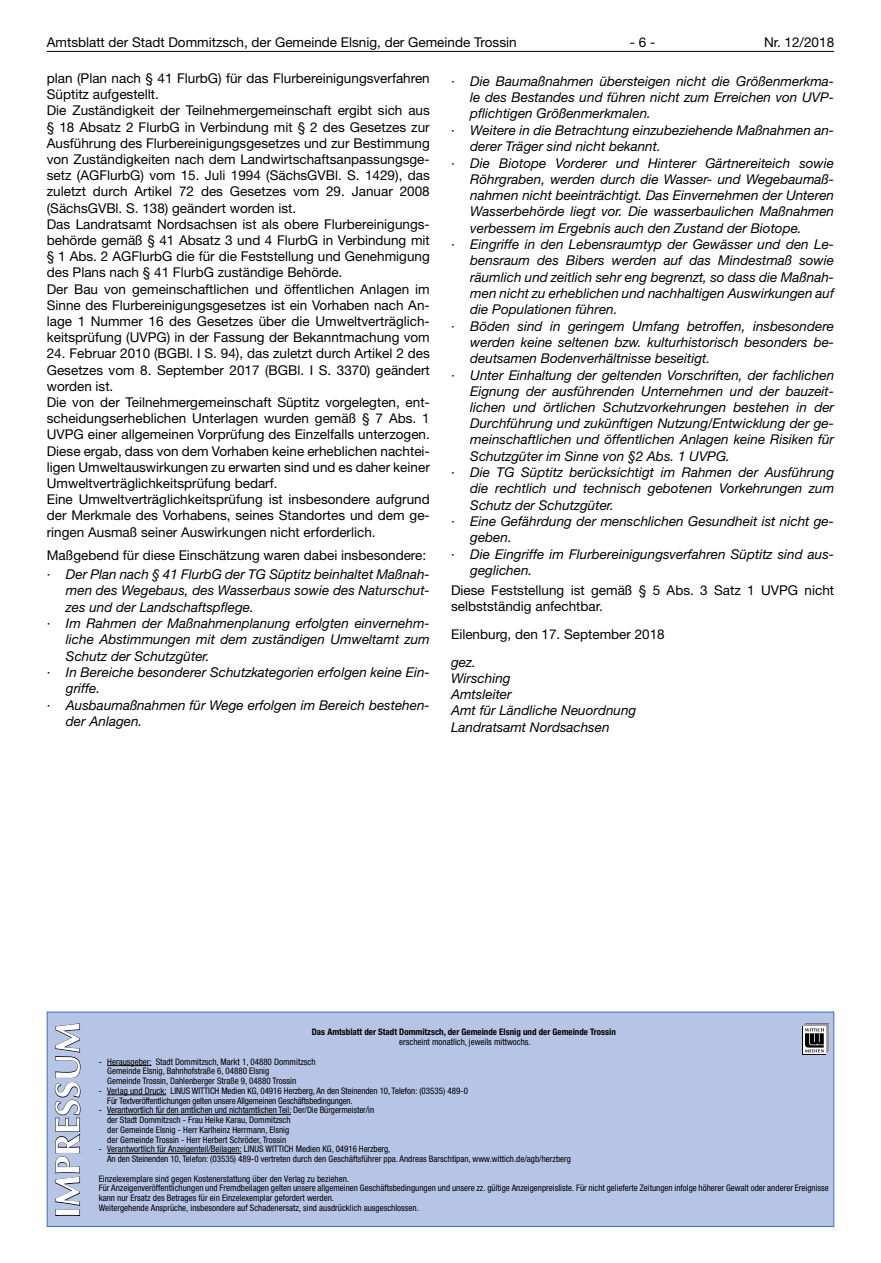
<style>
.page{position:relative;width:881px;height:1263px;background:#fff}
.page>*{position:absolute;margin:0;border:0;box-sizing:border-box;transform-origin:0 0}
.t1{font:700 34.5px "Optima LT";letter-spacing:.015em;color:#fff}
.t2{font:italic 13.5px/16.2px "Helvetica Neue LT";color:#000}
.t3{font:13.5px/16.2px "Helvetica Neue LT";color:#000}
.t4{font:condensed 9px/9.8px "Helvetica Neue LT";color:#000}
.t5{font:condensed 9px/9.8px "Helvetica Neue LT";letter-spacing:-.02em;color:#000}
.t6{font:700 condensed 9px "Helvetica Neue LT";color:#000}
.s1{font-style:italic}
.s2{font-style:normal}
</style>
<div class="page">
<hr style="left:47px;top:51px;width:786px;height:1px;background:#000">
<div style="left:47px;top:1012px;width:786px;height:215px;background:#b6c4e5;border:1px solid #3a71b8"></div>
<hr style="left:107px;top:1065px;width:44px;height:1px;background:#000">
<hr style="left:107px;top:1094px;width:59px;height:1px;background:#000">
<hr style="left:107px;top:1114px;width:184px;height:1px;background:#000">
<hr style="left:107px;top:1153px;width:134px;height:1px;background:#000">
<svg style="left:54px;top:1023px;width:27px;height:193px"></svg>
<div style="left:802px;top:1026px;width:23px;height:28px;background:#000"></div>
<svg style="left:803px;top:1053px;width:22px;height:1px"></svg>
<svg style="left:803px;top:1023px;width:25px;height:30px"></svg>
<p class="t3" style="left:47px;top:34px;width:471px">Amtsblatt der Stadt Dommitzsch, der Gemeinde Elsnig, der Gemeinde Trossin</p>
<p class="t3" style="left:629px;top:34px;width:27px">- 6 -</p>
<p class="t3" style="left:763px;top:34px;width:72px">Nr. 12/2018</p>
<p class="t3" style="left:47px;top:70px;width:384px">plan (Plan nach § 41 FlurbG) für das Flurbereinigungsverfahren Süptitz aufgestellt.<br>Die Zuständigkeit der Teilnehmergemeinschaft ergibt sich aus § 18 Absatz 2 FlurbG in Verbindung mit § 2 des Gesetzes zur Ausführung des Flurbereinigungsgesetzes und zur Bestimmung von Zuständigkeiten nach dem Landwirtschaftsanpassungsge&shy;setz (AGFlurbG) vom 15. Juli 1994 (SächsGVBl. S. 1429), das zuletzt durch Artikel 72 des Gesetzes vom 29. Januar 2008 (SächsGVBl. S. 138) geändert worden ist.<br>Das Landratsamt Nordsachsen ist als obere Flurbereinigungs&shy;behörde gemäß § 41 Absatz 3 und 4 FlurbG in Verbindung mit § 1 Abs. 2 AGFlurbG die für die Feststellung und Genehmigung des Plans nach § 41 FlurbG zuständige Behörde.<br>Der Bau von gemeinschaftlichen und öffentlichen Anlagen im Sinne des Flurbereinigungsgesetzes ist ein Vorhaben nach An&shy;lage 1 Nummer 16 des Gesetzes über die Umweltverträglich&shy;keitsprüfung (UVPG) in der Fassung der Bekanntmachung vom</p>
<p class="t3" style="left:47px;top:345px;width:384px">24. Februar 2010 (BGBl. I S. 94), das zuletzt durch Artikel 2 des Gesetzes vom 8. September 2017 (BGBl. I S. 3370) geändert worden ist.<br>Die von der Teilnehmergemeinschaft Süptitz vorgelegten, ent&shy;scheidungserheblichen Unterlagen wurden gemäß § 7 Abs. 1<br>UVPG einer allgemeinen Vorprüfung des Einzelfalls unterzogen.<br>Diese ergab, dass von dem Vorhaben keine erheblichen nachtei&shy;ligen Umweltauswirkungen zu erwarten sind und es daher keiner Umweltverträglichkeitsprüfung bedarf.<br>Eine Umweltverträglichkeitsprüfung ist insbesondere aufgrund der Merkmale des Vorhabens, seines Standortes und dem ge&shy;ringen Ausmaß seiner Auswirkungen nicht erforderlich.</p>
<p class="t3" style="left:47px;top:545px;width:384px;line-height:19.6px">Maßgebend für diese Einschätzung waren dabei insbesondere: · <span class="s1">Der Plan nach § 41 FlurbG der TG Süptitz beinhaltet Maßnah-</span></p>
<p class="t2" style="left:66px;top:582px;width:365px">men des Wegebaus, des Wasserbaus sowie des Naturschut-</p>
<p class="t2" style="left:66px;top:598px;width:189px">zes und der Landschaftspflege.</p>
<p class="t2" style="left:47px;top:615px;width:384px"><span class="s2">·</span> Im Rahmen der Maßnahmenplanung erfolgten einvernehm-</p>
<p class="t2" style="left:66px;top:631px;width:365px">liche Abstimmungen mit dem zuständigen Umweltamt zum</p>
<p class="t2" style="left:66px;top:647px;width:145px">Schutz der Schutzgüter.</p>
<p class="t2" style="left:47px;top:664px;width:384px"><span class="s2">·</span> In Bereiche besonderer Schutzkategorien erfolgen keine Ein-</p>
<p class="t2" style="left:66px;top:680px;width:36px">griffe.</p>
<p class="t2" style="left:47px;top:697px;width:384px"><span class="s2">·</span> Ausbaumaßnahmen für Wege erfolgen im Bereich bestehen-</p>
<p class="t2" style="left:66px;top:713px;width:78px">der Anlagen.</p>
<p class="t2" style="left:451px;top:73px;width:384px"><span class="s2">·</span> Die Baumaßnahmen übersteigen nicht die Größenmerkma-</p>
<p class="t2" style="left:470px;top:89px;width:365px">le des Bestandes und führen nicht zum Erreichen von UVP-</p>
<p class="t2" style="left:470px;top:105px;width:182px">pflichtigen Größenmerkmalen.</p>
<p class="t2" style="left:451px;top:122px;width:384px"><span class="s2">·</span> Weitere in die Betrachtung einzubeziehende Maßnahmen an-</p>
<p class="t2" style="left:470px;top:138px;width:192px">derer Träger sind nicht bekannt.</p>
<p class="t2" style="left:451px;top:155px;width:384px"><span class="s2">·</span> Die Biotope Vorderer und Hinterer Gärtnereiteich sowie</p>
<p class="t2" style="left:470px;top:171px;width:365px">Röhrgraben, werden durch die Wasser- und Wegebaumaß-</p>
<p class="t2" style="left:470px;top:187px;width:365px">nahmen nicht beeinträchtigt. Das Einvernehmen der Unteren</p>
<p class="t2" style="left:470px;top:203px;width:365px">Wasserbehörde liegt vor. Die wasserbaulichen Maßnahmen</p>
<p class="t2" style="left:470px;top:219px;width:333px">verbessern im Ergebnis auch den Zustand der Biotope.</p>
<p class="t2" style="left:451px;top:236px;width:384px"><span class="s2">·</span> Eingriffe in den Lebensraumtyp der Gewässer und den Le-</p>
<p class="t2" style="left:470px;top:252px;width:365px">bensraum des Bibers werden auf das Mindestmaß sowie</p>
<p class="t2" style="left:470px;top:268px;width:365px">räumlich und zeitlich sehr eng begrenzt, so dass die Maßnah-</p>
<p class="t2" style="left:470px;top:285px;width:365px">men nicht zu erheblichen und nachhaltigen Auswirkungen auf</p>
<p class="t2" style="left:470px;top:301px;width:149px">die Populationen führen.</p>
<p class="t2" style="left:451px;top:317px;width:384px"><span class="s2">·</span> Böden sind in geringem Umfang betroffen, insbesondere</p>
<p class="t2" style="left:470px;top:334px;width:365px">werden keine seltenen bzw. kulturhistorisch besonders be-</p>
<p class="t2" style="left:470px;top:350px;width:241px">deutsamen Bodenverhältnisse beseitigt.</p>
<p class="t2" style="left:451px;top:366px;width:384px"><span class="s2">·</span> Unter Einhaltung der geltenden Vorschriften, der fachlichen</p>
<p class="t2" style="left:470px;top:383px;width:365px">Eignung der ausführenden Unternehmen und der bauzeit-</p>
<p class="t2" style="left:470px;top:399px;width:365px">lichen und örtlichen Schutzvorkehrungen bestehen in der</p>
<p class="t2" style="left:470px;top:415px;width:365px">Durchführung und zukünftigen Nutzung/Entwicklung der ge-</p>
<p class="t2" style="left:470px;top:431px;width:365px">meinschaftlichen und öffentlichen Anlagen keine Risiken für</p>
<p class="t2" style="left:470px;top:447px;width:261px">Schutzgüter im Sinne von §2 Abs. 1 UVPG.</p>
<p class="t2" style="left:451px;top:464px;width:384px"><span class="s2">·</span> Die TG Süptitz berücksichtigt im Rahmen der Ausführung</p>
<p class="t2" style="left:470px;top:480px;width:365px">die rechtlich und technisch gebotenen Vorkehrungen zum</p>
<p class="t2" style="left:470px;top:496px;width:145px">Schutz der Schutzgüter.</p>
<p class="t2" style="left:451px;top:513px;width:384px"><span class="s2">·</span> Eine Gefährdung der menschlichen Gesundheit ist nicht ge-</p>
<p class="t2" style="left:470px;top:529px;width:43px">geben.</p>
<p class="t2" style="left:451px;top:546px;width:384px"><span class="s2">·</span> Die Eingriffe im Flurbereinigungsverfahren Süptitz sind aus-</p>
<p class="t2" style="left:470px;top:562px;width:64px">geglichen.</p>
<p class="t3" style="left:451px;top:582px;width:384px">Diese Feststellung ist gemäß § 5 Abs. 3 Satz 1 UVPG nicht selbstständig anfechtbar.</p>
<p class="t3" style="left:451px;top:626px;width:215px">Eilenburg, den 17. September 2018</p>
<p class="t2" style="left:451px;top:654px;width:187px">gez.<br>Wirsching<br>Amtsleiter<br>Amt für Ländliche Neuordnung<br>Landratsamt Nordsachsen</p>
<h1 class="t1" style="left:48px;top:1218px;width:197px;rotate:-90deg">IMPRESSUM</h1>
<p class="t6" style="left:311px;top:1027px;width:305px">Das Amtsblatt der Stadt Dommitzsch, der Gemeinde Elsnig und der Gemeinde Trossin</p>
<p class="t4" style="left:399px;top:1037px;width:133px">erscheint monatlich, jeweils mittwochs.</p>
<p class="t4" style="left:107px;top:1056px;width:210px;text-indent:-9px">- Herausgeber: Stadt Dommitzsch, Markt 1, 04880 Dommitzsch<br>Gemeinde Elsnig, Bahnhofstraße 6, 04880 Elsnig<br>Gemeinde Trossin, Dahlenberger Straße 9, 04880 Trossin</p>
<p class="t5" style="left:107px;top:1086px;width:362px;text-indent:-9px">- Verlag und Druck: LINUS WITTICH Medien KG, 04916 Herzberg, An den Steinenden 10, Telefon: (03535) 489-0<br>Für Textveröffentlichungen gelten unsere Allgemeinen Geschäftsbedingungen.</p>
<p class="t4" style="left:107px;top:1105px;width:268px;text-indent:-9px">- Verantwortlich für den amtlichen und nichtamtlichen Teil: Der/Die Bürgermeister/in der Stadt Dommitzsch - Frau Heike Karau, Dommitzsch<br>der Gemeinde Elsnig - Herr Karlheinz Herrmann, Elsnig<br>der Gemeinde Trossin - Herr Herbert Schröder, Trossin</p>
<p class="t4" style="left:107px;top:1144px;width:465px;text-indent:-9px">- Verantwortlich für Anzeigenteil/Beilagen: LINUS WITTICH Medien KG, 04916 Herzberg,<br>An den Steinenden 10, Telefon: (03535) 489-0 vertreten durch den Geschäftsführer ppa. Andreas Barschtipan, www.wittich.de/agb/herzberg</p>
<p class="t4" style="left:99px;top:1173px;width:731px">Einzelexemplare sind gegen Kostenerstattung über den Verlag zu beziehen.<br>Für Anzeigenveröffentlichungen und Fremdbeilagen gelten unsere allgemeinen Geschäftsbedingungen und unsere zz. gültige Anzeigenpreisliste. Für nicht gelieferte Zeitungen infolge höherer Gewalt oder anderer Ereignisse kann nur Ersatz des Betrages für ein Einzelexemplar gefordert werden.<br>Weitergehende Ansprüche, insbesondere auf Schadenersatz, sind ausdrücklich ausgeschlossen.</p>
</div>
